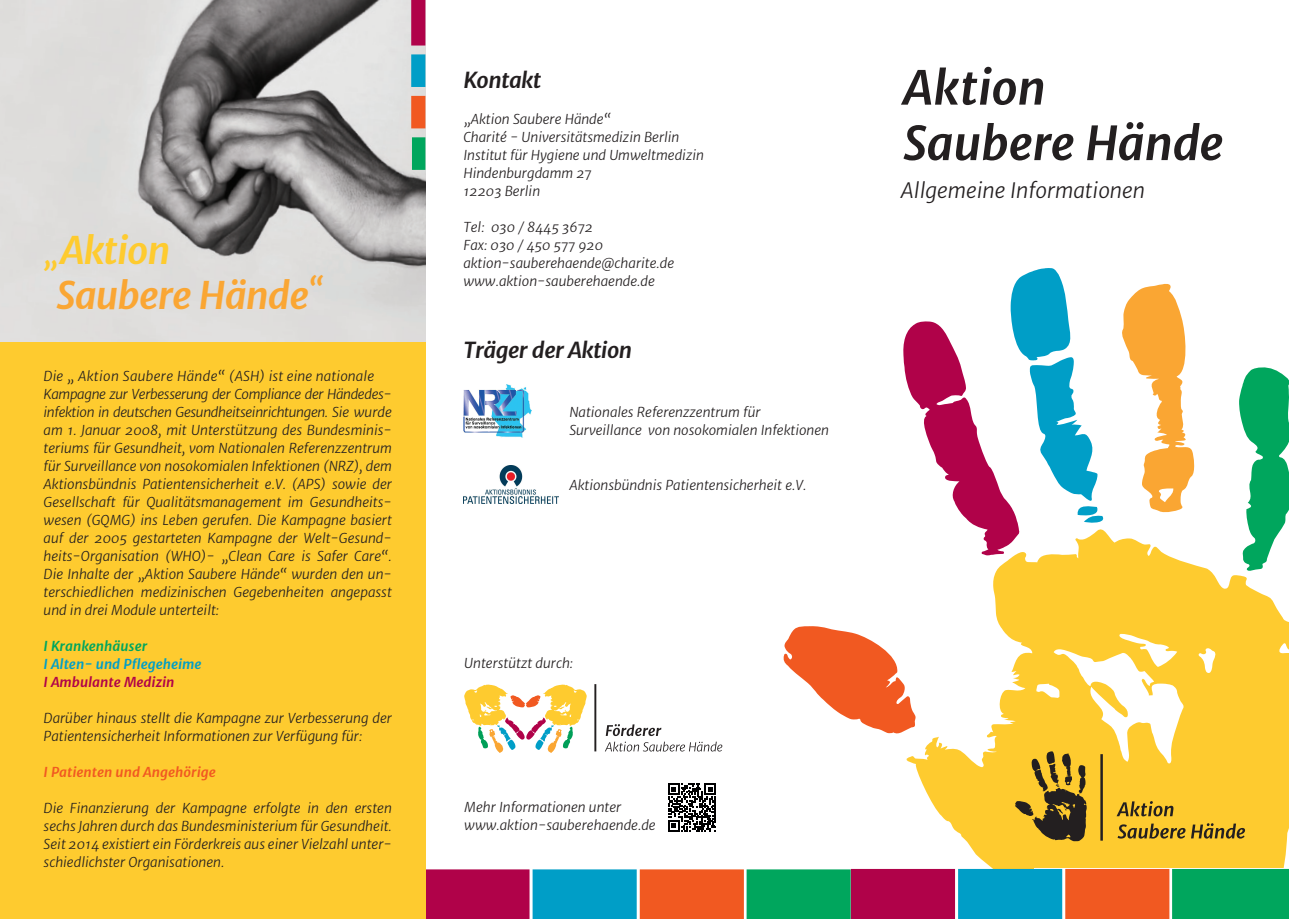
<style>
.page{position:relative;width:1289px;height:919px;background:#fff}
.page>*{position:absolute;margin:0;border:0;box-sizing:border-box;transform-origin:0 0}
.t1{font:italic 700 37.5px/45px "Merriweather Sans";letter-spacing:-.025em;color:#faa633}
.t2{font:italic 700 21.75px "Merriweather Sans";letter-spacing:-.025em;color:#231f20}
.t3{font:italic 21px "Merriweather Sans";color:#231f20}
.t4{font:italic 13.5px/18px "Merriweather Sans";color:#231f20}
.t5{font:italic 700 13.5px "Merriweather Sans";color:#f15921}
.t6{font:italic 700 13.5px "Merriweather Sans";color:#009ec7}
.t7{font:italic 700 13.5px "Merriweather Sans";color:#b00249}
.t8{font:italic 700 13.5px "Merriweather Sans";color:#00a65d}
.s1{font-size:27px;color:#fecb2f}
.s2{color:#fecb2f}
</style>
<div class="page">
<div style="left:0;top:9px;width:425px;height:909px;background:#fecb2f"></div>
<img style="left:0;top:0;width:425px;height:341px">
<svg style="left:906px;top:531px;width:382px;height:337px;fill:#fecb2f"></svg>
<svg style="left:1122px;top:283px;width:73px;height:230px"></svg>
<svg style="left:783px;top:626px;width:132px;height:109px"></svg>
<svg style="left:1238px;top:367px;width:50px;height:204px"></svg>
<svg style="left:903px;top:268px;width:201px;height:287px"></svg>
<svg style="left:901px;top:67px;width:142px;height:38px"></svg>
<svg style="left:903px;top:123px;width:170px;height:37px"></svg>
<svg style="left:1087px;top:122px;width:135px;height:38px"></svg>
<svg style="left:425px;top:868px;width:863px;height:50px;background:#6d6f69"></svg>
<svg style="left:1100px;top:754px;width:2px;height:86px"></svg>
<svg style="left:1116px;top:801px;width:57px;height:15px"></svg>
<svg style="left:1117px;top:823px;width:127px;height:15px;background:#af8d29"></svg>
<svg style="left:1014px;top:751px;width:72px;height:90px;background:#a18128"></svg>
<svg style="left:594px;top:684px;width:2px;height:67px"></svg>
<svg style="left:464px;top:684px;width:123px;height:69px"></svg>
<svg style="left:605px;top:724px;width:117px;height:27px"></svg>
<svg style="left:668px;top:783px;width:47px;height:48px"></svg>
<img style="left:463px;top:384px;width:68px;height:54px">
<img style="left:463px;top:465px;width:95px;height:38px">
<svg style="left:411px;top:0;width:14px;height:45px"></svg>
<svg style="left:411px;top:54px;width:14px;height:33px"></svg>
<svg style="left:411px;top:96px;width:14px;height:32px"></svg>
<svg style="left:412px;top:137px;width:13px;height:33px"></svg>
<h1 class="t1" style="left:56px;top:228px;width:269px;text-indent:-13px"><span class="s1">„</span><span class="s2">Aktion<br></span>Saubere Hände<sup>“</sup></h1>
<p class="t4" style="left:44px;top:367px;width:350px">Die „ Aktion Saubere Hände“ (ASH) ist eine nationale Kampagne zur Verbesserung der Compliance der Händedes&shy;infektion in deutschen Gesundheitseinrichtungen. Sie wurde am 1. Januar 2008, mit Unterstützung des Bundesminis&shy;teriums für Gesundheit, vom Nationalen Referenzzentrum für Surveillance von nosokomialen Infektionen (NRZ), dem Aktionsbündnis Patientensicherheit e.V. (APS) sowie der Gesellschaft für Qualitätsmanagement im Gesundheits&shy;wesen (GQMG) ins Leben gerufen. Die Kampagne basiert auf der 2005 gestarteten Kampagne der Welt-Gesund&shy;heits-Organisation (WHO)- „Clean Care is Safer Care“.<br>Die Inhalte der „Aktion Saubere Hände“ wurden den un&shy;terschiedlichen medizinischen Gegebenheiten angepasst und in drei Module unterteilt:</p>
<p class="t8" style="left:44px;top:637px;width:105px">I Krankenhäuser</p>
<p class="t6" style="left:44px;top:655px;width:160px">I Alten- und Pflegeheime</p>
<p class="t7" style="left:44px;top:673px;width:132px">I Ambulante Medizin</p>
<p class="t4" style="left:44px;top:709px;width:350px">Darüber hinaus stellt die Kampagne zur Verbesserung der<br>Patientensicherheit Informationen zur Verfügung für:</p>
<p class="t5" style="left:44px;top:763px;width:174px">I Patienten und Angehörige</p>
<p class="t4" style="left:44px;top:799px;width:350px;text-align:justify">Die Finanzierung der Kampagne erfolgte in den ersten sechs Jahren durch das Bundesministerium für Gesundheit.<br>Seit 2014 existiert ein Förderkreis aus einer Vielzahl unter&shy;schiedlichster Organisationen.</p>
<h2 class="t2" style="left:463px;top:67px;width:79px">Kontakt</h2>
<p class="t4" style="left:463px;top:110px;width:242px">„Aktion Saubere Hände“<br>Charité - Universitätsmedizin Berlin<br>Institut für Hygiene und Umweltmedizin<br>Hindenburgdamm 27<br>12203 Berlin</p>
<p class="t4" style="left:463px;top:218px;width:212px">Tel: 030 / 8445 3672<br>Fax: 030 / 450 577 920 aktion-sauberehaende@charite.de www.aktion-sauberehaende.de</p>
<h2 class="t2" style="left:463px;top:337px;width:170px">Träger der Aktion</h2>
<p class="t4" style="left:569px;top:403px;width:261px">Nationales Referenzzentrum für<br>Surveillance von nosokomialen Infektionen</p>
<p class="t4" style="left:569px;top:475px;width:239px">Aktionsbündnis Patientensicherheit e.V.</p>
<p class="t4" style="left:464px;top:654px;width:110px">Unterstützt durch:</p>
<p class="t4" style="left:464px;top:798px;width:193px">Mehr Informationen unter www.aktion-sauberehaende.de</p>
<h3 class="t3" style="left:900px;top:177px;width:245px">Allgemeine Informationen</h3>
</div>
